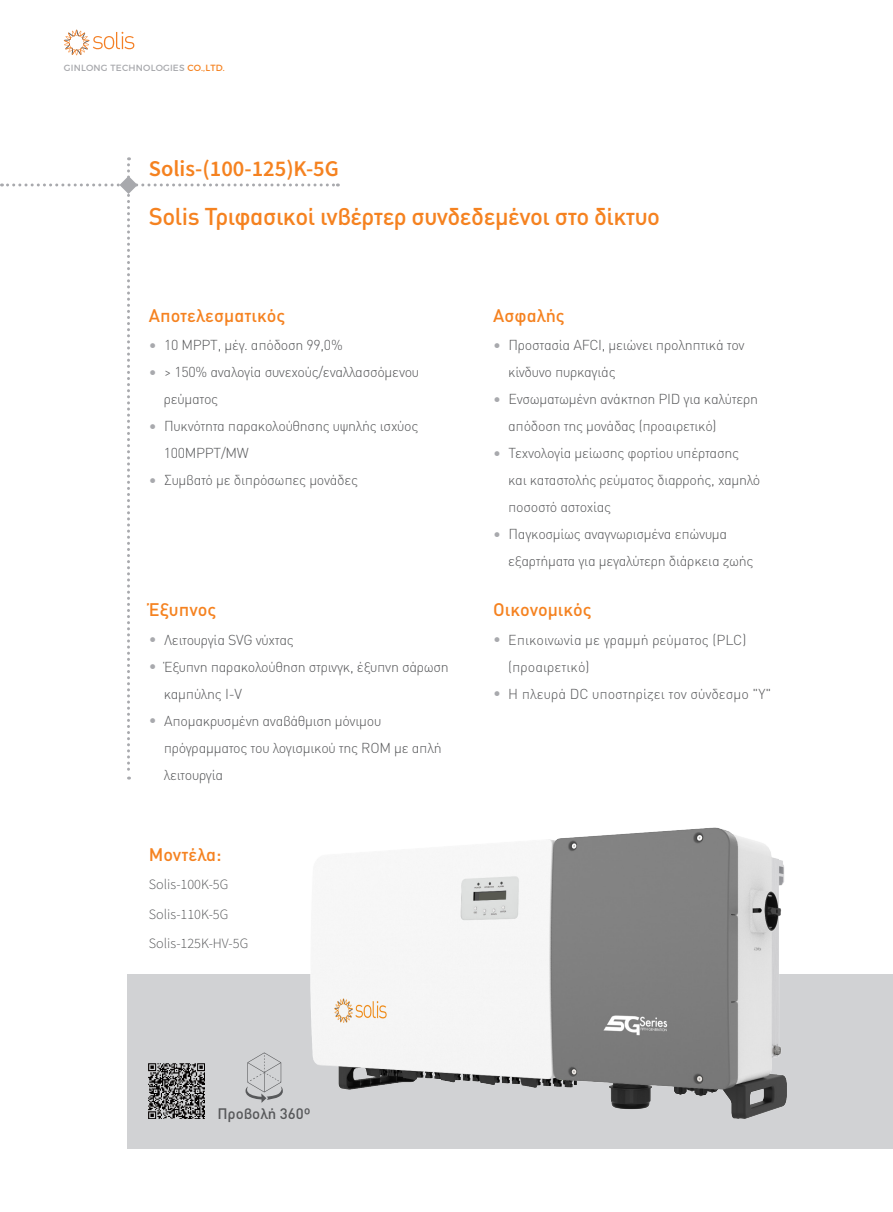
<style>
.page{position:relative;width:893px;height:1212px;background:#fff}
.page>*{position:absolute;margin:0;border:0;box-sizing:border-box;transform-origin:0 0}
.t1{font:500 24px "DIN Pro";letter-spacing:-.02em;color:#f58220}
.t2{font:600 22.5px "Source Sans Pro";color:#f58220}
.t3{font:500 18px "DIN Pro";color:#f58220}
.t4{font:500 15px "DIN Pro";color:#57585a}
.t5{font:300 14.25px/27px "DIN Pro";letter-spacing:-.02em;color:#57585a}
.t6{font:300 14.25px/27px "DIN Pro";color:#57585a}
.t7{font:300 14.25px/29.5px "Source Sans Pro";color:#57585a}
.t8{font:9px "Montserrat";letter-spacing:.025em;color:#a8a9ad}
.s1{color:#f58220}
.s2{color:#a8a9ad}
</style>
<div class="page">
<div style="left:128px;top:974px;width:765px;height:174px;background:#d1d2d4"></div>
<svg style="left:64px;top:30px;width:70px;height:25px"></svg>
<img style="left:311px;top:827px;width:476px;height:291px">
<img style="left:149px;top:1063px;width:55px;height:55px">
<svg style="left:245px;top:1052px;width:38px;height:51px"></svg>
<svg style="left:1px;top:157px;width:337px;height:622px"></svg>
<p class="t8" style="left:64px;top:63px;width:163px">GINLONG TECHNOLOGIES <span class="s1">CO.,LTD.</span></p>
<h2 class="t2" style="left:149px;top:154px;width:192px">Solis-(100-125)K-5G</h2>
<h1 class="t1" style="left:149px;top:200px;width:513px">Solis Τριφασικοί ινβέρτερ συνδεδεμένοι στο δίκτυο</h1>
<p class="t3" style="left:149px;top:303px;width:138px">Αποτελεσματικός</p>
<p class="t5" style="left:149px;top:331px;width:195px"><span class="s2">•</span> 10 MPPT, μέγ. απόδοση 99,0%</p>
<p class="t5" style="left:164px;top:358px;width:257px;text-indent:-15px"><span class="s2">•</span> &gt; 150% αναλογία συνεχούς/εναλλασσόμενου ρεύματος</p>
<p class="t5" style="left:164px;top:412px;width:256px;text-indent:-15px"><span class="s2">•</span> Πυκνότητα παρακολούθησης υψηλής ισχύος<br>100MPPT/MW</p>
<p class="t5" style="left:149px;top:466px;width:211px"><span class="s2">•</span> Συμβατό με διπρόσωπες μονάδες</p>
<p class="t3" style="left:149px;top:597px;width:69px">Έξυπνος</p>
<p class="t5" style="left:149px;top:625px;width:146px"><span class="s2">•</span> Λειτουργία SVG νύχτας</p>
<p class="t5" style="left:164px;top:652px;width:287px;text-indent:-15px"><span class="s2">•</span> Έξυπνη παρακολούθηση στρινγκ, έξυπνη σάρωση καμπύλης I-V</p>
<p class="t5" style="left:164px;top:706px;width:279px;text-indent:-15px"><span class="s2">•</span> Απομακρυσμένη αναβάθμιση μόνιμου πρόγραμματος του λογισμικού της ROM με απλή λειτουργία</p>
<p class="t3" style="left:149px;top:842px;width:74px">Μοντέλα:</p>
<p class="t7" style="left:149px;top:870px;width:101px">Solis-100K-5G<br>Solis-110K-5G<br>Solis-125K-HV-5G</p>
<p class="t3" style="left:493px;top:303px;width:73px">Ασφαλής</p>
<p class="t5" style="left:508px;top:331px;width:238px;text-indent:-15px"><span class="s2">•</span> Προστασία AFCI, μειώνει προληπτικά τον κίνδυνο πυρκαγιάς</p>
<p class="t5" style="left:508px;top:385px;width:251px;text-indent:-15px"><span class="s2">•</span> Ενσωματωμένη ανάκτηση PID για καλύτερη απόδοση της μονάδας (προαιρετικό)</p>
<p class="t5" style="left:508px;top:439px;width:254px;text-indent:-15px"><span class="s2">•</span> Τεχνολογία μείωσης φορτίου υπέρτασης και καταστολής ρεύματος διαρροής, χαμηλό ποσοστό αστοχίας</p>
<p class="t5" style="left:508px;top:520px;width:247px;text-indent:-15px"><span class="s2">•</span> Παγκοσμίως αναγνωρισμένα επώνυμα εξαρτήματα για μεγαλύτερη διάρκεια ζωής</p>
<p class="t3" style="left:493px;top:597px;width:100px">Οικονομικός</p>
<p class="t6" style="left:508px;top:625px;width:240px;text-indent:-15px"><span class="s2">•</span> Επικοινωνία με γραμμή ρεύματος (PLC) (προαιρετικό)</p>
<p class="t6" style="left:493px;top:679px;width:279px"><span class="s2">•</span> Η πλευρά DC υποστηρίζει τον σύνδεσμο "Y"</p>
<p class="t4" style="left:218px;top:1103px;width:95px">Προβολή 360º</p>
</div>
